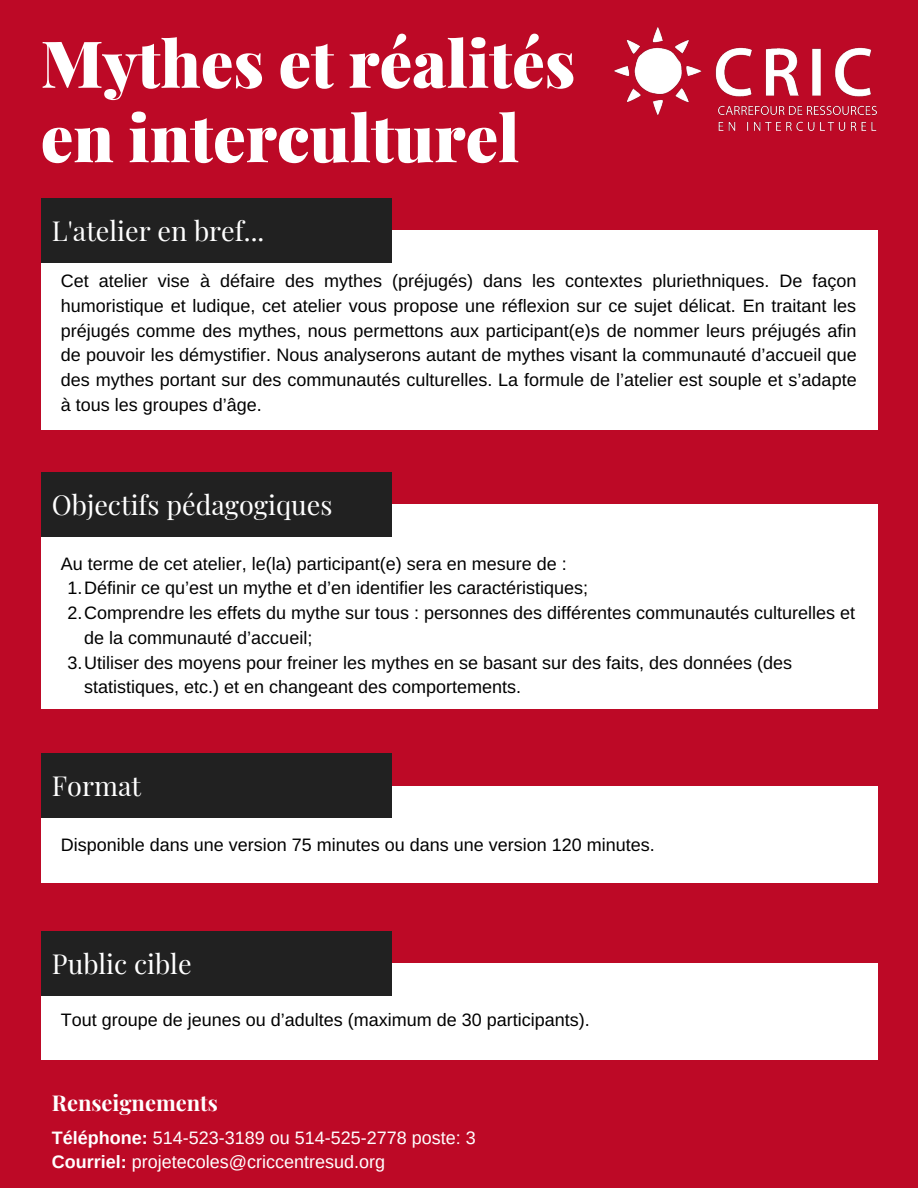
<style>
.page{position:relative;width:918px;height:1188px;background:#bd0926}
.page>*{position:absolute;margin:0;border:0;box-sizing:border-box;transform-origin:0 0}
.t1{font:900 64.95px/74.4px "Playfair Display";color:#fff}
.t2{font:27px "Playfair Display";color:#fff}
.t3{font:700 21.9px "Playfair Display";color:#fff}
.t4{font:18px/24.8px "Arimo";color:#000;text-align:justify}
.t5{font:18px/24.6px "Arimo";color:#fff}
.s1{font-weight:700}
</style>
<div class="page">
<div style="left:41px;top:231px;width:837px;height:199px;background:#fff"></div>
<div style="left:41px;top:198px;width:351px;height:65px;background:#212121"></div>
<img style="left:615px;top:27px;width:262px;height:104px">
<div style="left:41px;top:786px;width:837px;height:96px;background:#fff"></div>
<div style="left:41px;top:753px;width:351px;height:65px;background:#212121"></div>
<div style="left:41px;top:963px;width:837px;height:97px;background:#fff"></div>
<div style="left:41px;top:931px;width:351px;height:64px;background:#212121"></div>
<div style="left:41px;top:504px;width:837px;height:205px;background:#fff"></div>
<div style="left:41px;top:472px;width:351px;height:64px;background:#212121"></div>
<h1 class="t1" style="left:41px;top:24px;width:536px">Mythes et réalités en interculturel</h1>
<h2 class="t2" style="left:52px;top:212px;width:214px">L'atelier en bref...</h2>
<p class="t4" style="left:61px;top:269px;width:797px">Cet atelier vise à défaire des mythes (préjugés) dans les contextes pluriethniques. De façon humoristique et ludique, cet atelier vous propose une réflexion sur ce sujet délicat. En traitant les préjugés comme des mythes, nous permettons aux participant(e)s de nommer leurs préjugés afin de pouvoir les démystifier. Nous analyserons autant de mythes visant la communauté d’accueil que des mythes portant sur des communautés culturelles. La formule de l’atelier est souple et s’adapte à tous les groupes d’âge.</p>
<h2 class="t2" style="left:52px;top:486px;width:282px">Objectifs pédagogiques</h2>
<p class="t4" style="left:61px;top:551px;width:507px">Au terme de cet atelier, le(la) participant(e) sera en mesure de :</p>
<p class="t4" style="left:68px;top:576px;width:522px">1.Définir ce qu’est un mythe et d’en identifier les caractéristiques;</p>
<p class="t4" style="left:68px;top:600px;width:789px">2.Comprendre les effets du mythe sur tous : personnes des différentes communautés culturelles et</p>
<p class="t4" style="left:84px;top:625px;width:230px">de la communauté d’accueil;</p>
<p class="t4" style="left:68px;top:650px;width:726px">3.Utiliser des moyens pour freiner les mythes en se basant sur des faits, des données (des</p>
<p class="t4" style="left:84px;top:675px;width:438px">statistiques, etc.) et en changeant des comportements.</p>
<h2 class="t2" style="left:52px;top:767px;width:91px">Format</h2>
<p class="t4" style="left:61px;top:832px;width:596px">Disponible dans une version 75 minutes ou dans une version 120 minutes.</p>
<h2 class="t2" style="left:52px;top:945px;width:141px">Public cible</h2>
<p class="t4" style="left:61px;top:1008px;width:530px">Tout groupe de jeunes ou d’adultes (maximum de 30 participants).</p>
<p class="t3" style="left:52px;top:1087px;width:168px">Renseignements</p>
<p class="t5" style="left:52px;top:1125px;width:425px"><span class="s1">Téléphone:</span> 514-523-3189 ou 514-525-2778 poste: 3<br><span class="s1">Courriel:</span> projetecoles@criccentresud.org</p>
</div>
